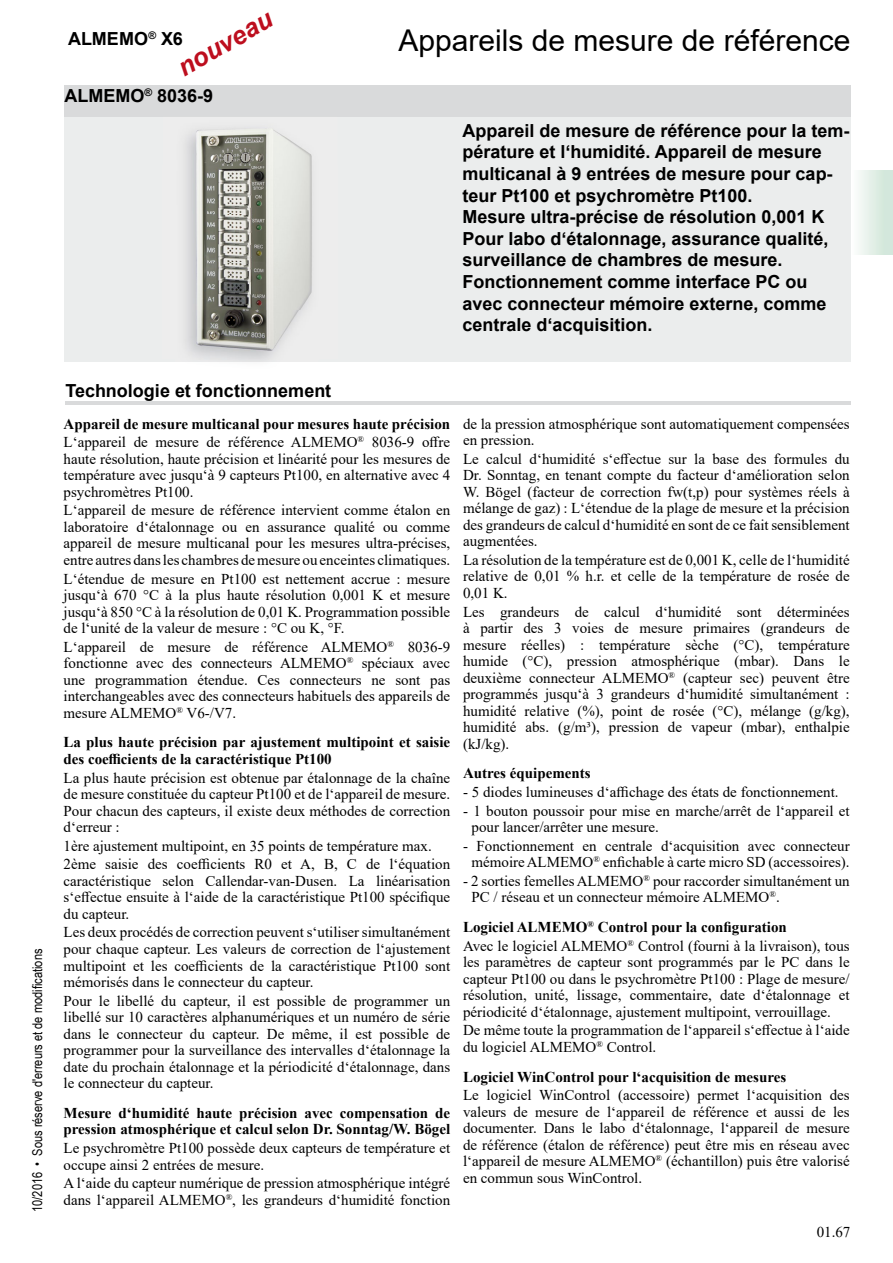
<style>
.page{position:relative;width:893px;height:1263px;background:#fff}
.page>*{position:absolute;margin:0;border:0;box-sizing:border-box;transform-origin:0 0}
.t1{font:30px "Arial";color:#000}
.t2{font:italic 700 25.5px "Arial";color:#bd0e1e}
.t3{font:700 18px/21.6px "Arial";color:#000}
.t4{font:15px/16.5px "Times New Roman";color:#000;text-align:justify}
.t5{font:700 15px/16.5px "Times New Roman";color:#000}
.t6{font:13.5px "Arial Narrow";color:#000}
.s1{font-weight:400}
.s2{font-weight:700}
</style>
<div class="page">
<div style="left:851px;top:170px;width:42px;height:84px;background:linear-gradient(to right,#fdfdfc,#cde4d6)"></div>
<div style="left:64px;top:86px;width:786px;height:276px;background:#ebeded"></div>
<div style="left:64px;top:85px;width:787px;height:32px;background:#d9dadb"></div>
<hr style="left:65px;top:401px;width:786px;height:3px;background:#d9dadb">
<img style="left:185px;top:165px;width:127px;height:195px">
<img style="left:186px;top:128px;width:126px;height:37px">
<p class="t6" style="left:30px;top:1212px;width:265px;rotate:-90deg">10/2016 • Sous réserve d'erreurs et de modifications</p>
<h2 class="t2" style="left:171px;top:55px;width:106px;rotate:-30deg">nouveau</h2>
<p class="t3" style="left:68px;top:28px;width:116px">ALMEMO<sup>®</sup> X6</p>
<p class="t3" style="left:64px;top:85px;width:150px">ALMEMO<sup>®</sup> 8036-9</p>
<p class="t3" style="left:65px;top:380px;width:267px">Technologie et fonctionnement</p>
<h1 class="t1" style="left:398px;top:19px;width:453px">Appareils de mesure de référence</h1>
<p class="t3" style="left:462px;top:120px;width:389px">Appareil de mesure de référence pour la tem&shy;pérature et l‘humidité. Appareil de mesure multicanal à 9 entrées de mesure pour cap&shy;teur Pt100 et psychromètre Pt100.<br>Mesure ultra-précise de résolution 0,001 K Pour labo d‘étalonnage, assurance qualité, surveillance de chambres de mesure.<br>Fonctionnement comme interface PC ou avec connecteur mémoire externe, comme centrale d‘acquisition.</p>
<p class="t5" style="left:64px;top:414px;width:388px;line-height:18.6px">Appareil de mesure multicanal pour mesures haute précision<br><span class="s1">L‘appareil de mesure de référence ALMEMO</span><sup>®</sup> <span class="s1">8036-9 offre</span></p>
<p class="t4" style="left:64px;top:450px;width:388px">haute résolution, haute précision et linéarité pour les mesures de température avec jusqu‘à 9 capteurs Pt100, en alternative avec 4 psychromètres Pt100.</p>
<p class="t4" style="left:64px;top:502px;width:388px">L‘appareil de mesure de référence intervient comme étalon en laboratoire d‘étalonnage ou en assurance qualité ou comme appareil de mesure multicanal pour les mesures ultra-précises, entre autres dans les chambres de mesure ou enceintes climatiques.</p>
<p class="t4" style="left:64px;top:570px;width:388px">L‘étendue de mesure en Pt100 est nettement accrue : mesure jusqu‘à 670 °C à la plus haute résolution 0,001 K et mesure jusqu‘à 850 °C à la résolution de 0,01 K. Programmation possible de l‘unité de la valeur de mesure : °C ou K, °F.</p>
<p class="t4" style="left:64px;top:638px;width:388px">L‘appareil de mesure de référence ALMEMO<sup>®</sup> 8036-9 fonctionne avec des connecteurs ALMEMO<sup>®</sup> spéciaux avec une programmation étendue. Ces connecteurs ne sont pas interchangeables avec des connecteurs habituels des appareils de mesure ALMEMO<sup>®</sup> V6-/V7.</p>
<p class="t5" style="left:64px;top:734px;width:388px">La plus haute précision par ajustement multipoint et saisie des coefficients de la caractéristique Pt100</p>
<p class="t4" style="left:64px;top:769px;width:388px">La plus haute précision est obtenue par étalonnage de la chaîne de mesure constituée du capteur Pt100 et de l‘appareil de mesure.<br>Pour chacun des capteurs, il existe deux méthodes de correction d‘erreur :</p>
<p class="t4" style="left:64px;top:836px;width:388px;line-height:18.6px">1ère ajustement multipoint, en 35 points de température max.<br>2ème saisie des coefficients R0 et A, B, C de l‘équation</p>
<p class="t4" style="left:64px;top:872px;width:388px">caractéristique selon Callendar-van-Dusen. La linéarisation s‘effectue ensuite à l‘aide de la caractéristique Pt100 spécifique du capteur.</p>
<p class="t4" style="left:64px;top:924px;width:388px">Les deux procédés de correction peuvent s‘utiliser simultanément pour chaque capteur. Les valeurs de correction de l‘ajustement multipoint et les coefficients de la caractéristique Pt100 sont mémorisés dans le connecteur du capteur.</p>
<p class="t4" style="left:64px;top:992px;width:388px">Pour le libellé du capteur, il est possible de programmer un libellé sur 10 caractères alphanumériques et un numéro de série dans le connecteur du capteur. De même, il est possible de programmer pour la surveillance des intervalles d‘étalonnage la date du prochain étalonnage et la périodicité d‘étalonnage, dans le connecteur du capteur.</p>
<p class="t5" style="left:64px;top:1104px;width:388px">Mesure d‘humidité haute précision avec compensation de pression atmosphérique et calcul selon Dr. Sonntag/W. Bögel</p>
<p class="t4" style="left:64px;top:1139px;width:388px">Le psychromètre Pt100 possède deux capteurs de température et occupe ainsi 2 entrées de mesure.</p>
<p class="t4" style="left:64px;top:1174px;width:388px">A l‘aide du capteur numérique de pression atmosphérique intégré dans l‘appareil ALMEMO<sup>®</sup>, les grandeurs d‘humidité fonction</p>
<p class="t4" style="left:463px;top:415px;width:388px">de la pression atmosphérique sont automatiquement compensées en pression.</p>
<p class="t4" style="left:463px;top:450px;width:388px">Le calcul d‘humidité s‘effectue sur la base des formules du Dr. Sonntag, en tenant compte du facteur d‘amélioration selon W. Bögel (facteur de correction fw(t,p) pour systèmes réels à mélange de gaz) : L‘étendue de la plage de mesure et la précision des grandeurs de calcul d‘humidité en sont de ce fait sensiblement augmentées.</p>
<p class="t4" style="left:463px;top:551px;width:388px">La résolution de la température est de 0,001 K, celle de l‘humidité relative de 0,01 % h.r. et celle de la température de rosée de 0,01 K.</p>
<p class="t4" style="left:463px;top:603px;width:388px">Les grandeurs de calcul d‘humidité sont déterminées à partir des 3 voies de mesure primaires (grandeurs de mesure réelles) : température sèche (°C), température humide (°C), pression atmosphérique (mbar). Dans le deuxième connecteur ALMEMO<sup>®</sup> (capteur sec) peuvent être programmés jusqu‘à 3 grandeurs d‘humidité simultanément : humidité relative (%), point de rosée (°C), mélange (g/kg), humidité abs. (g/m³), pression de vapeur (mbar), enthalpie (kJ/kg).</p>
<p class="t5" style="left:463px;top:765px;width:129px">Autres équipements</p>
<p class="t4" style="left:463px;top:783px;width:377px">- 5 diodes lumineuses d‘affichage des états de fonctionnement.</p>
<p class="t4" style="left:471px;top:802px;width:380px;text-indent:-9px">- 1 bouton poussoir pour mise en marche/arrêt de l‘appareil et pour lancer/arrêter une mesure.</p>
<p class="t4" style="left:463px;top:837px;width:388px;text-align:center">- Fonctionnement en centrale d‘acquisition avec connecteur mémoire ALMEMO<sup>®</sup> enfichable à carte micro SD (accessoires).</p>
<p class="t4" style="left:471px;top:872px;width:380px;text-indent:-8px">- 2 sorties femelles ALMEMO<sup>®</sup> pour raccorder simultanément un<br>PC / réseau et un connecteur mémoire ALMEMO<sup>®</sup>.</p>
<p class="t4" style="left:463px;top:917px;width:388px;line-height:18.6px"><span class="s2">Logiciel ALMEMO</span><sup>®</sup> <span class="s2">Control pour la configuration<br></span>Avec le logiciel ALMEMO<sup>®</sup> Control (fourni à la livraison), tous</p>
<p class="t4" style="left:463px;top:953px;width:388px">les paramètres de capteur sont programmés par le PC dans le capteur Pt100 ou dans le psychromètre Pt100 : Plage de mesure/ résolution, unité, lissage, commentaire, date d‘étalonnage et périodicité d‘étalonnage, ajustement multipoint, verrouillage.</p>
<p class="t4" style="left:463px;top:1022px;width:388px">De même toute la programmation de l‘appareil s‘effectue à l‘aide du logiciel ALMEMO<sup>®</sup> Control.</p>
<p class="t5" style="left:463px;top:1068px;width:325px">Logiciel WinControl pour l‘acquisition de mesures</p>
<p class="t4" style="left:463px;top:1086px;width:388px">Le logiciel WinControl (accessoire) permet l‘acquisition des valeurs de mesure de l‘appareil de référence et aussi de les documenter. Dans le labo d‘étalonnage, l‘appareil de mesure de référence (étalon de référence) peut être mis en réseau avec l‘appareil de mesure ALMEMO<sup>®</sup> (échantillon) puis être valorisé en commun sous WinControl.</p>
<p class="t4" style="left:817px;top:1223px;width:35px">01.67</p>
</div>
